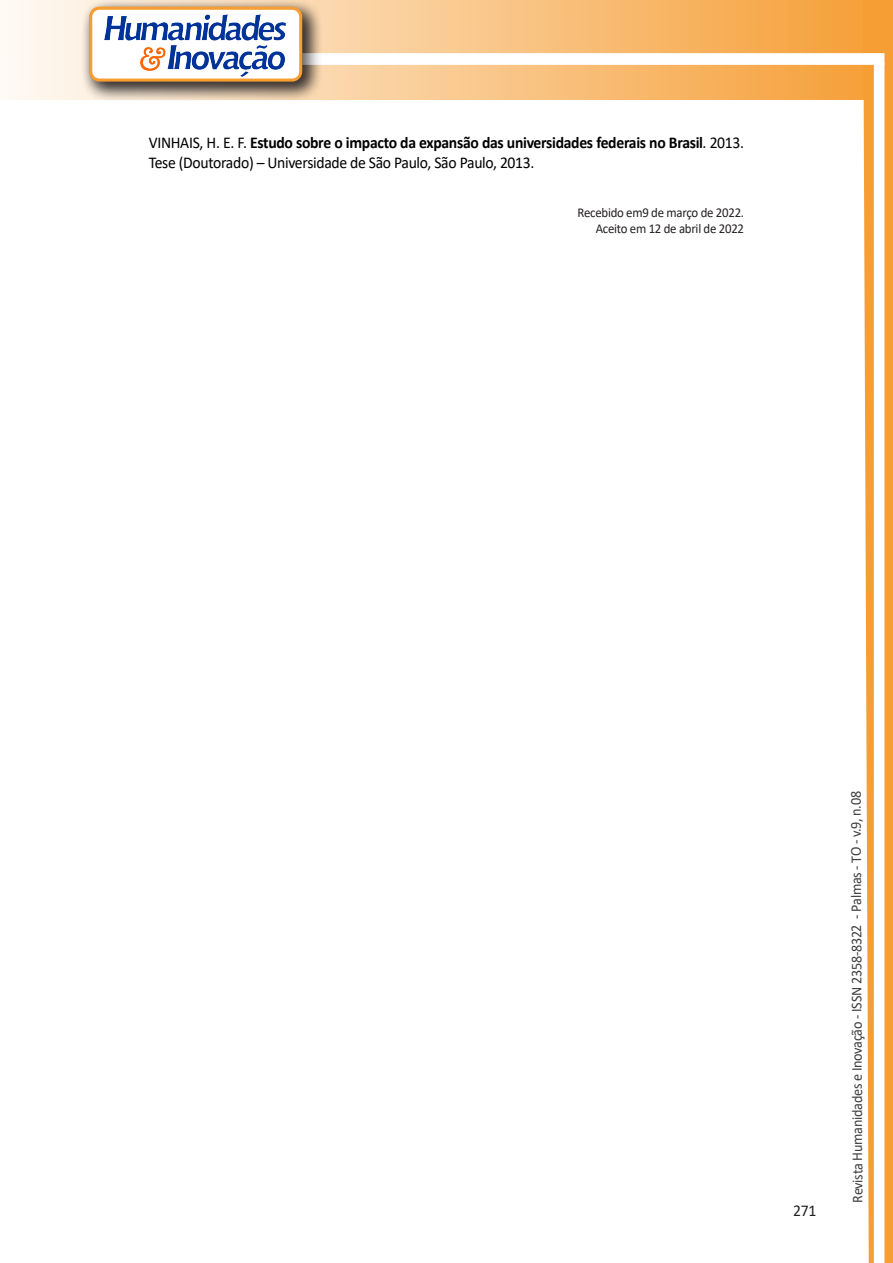
<style>
.page{position:relative;width:893px;height:1263px;background:#fff}
.page>*{position:absolute;margin:0;border:0;box-sizing:border-box;transform-origin:0 0}
.texto{font:16.5px/19.8px "Calibri";letter-spacing:-.02em;color:#000;scale:.95 1}
.t1{font:16.5px "Calibri";color:#231f20;scale:.95 1}
.t2{font:15px "Calibri";letter-spacing:-.025em;color:#3e3e3f;scale:.95 1}
.texto-2{font:13.5px "Calibri";letter-spacing:-.02em;color:#231f20;scale:.95 1}
.s1{font-weight:700}
</style>
<div class="page">
<svg style="left:5px;top:0;width:858px;height:100px;background:#f9c484"></svg>
<div style="left:302px;top:53px;width:582px;height:12px;background:#fff;border:2px solid #fff"></div>
<svg style="left:863px;top:0;width:30px;height:1263px"></svg>
<div style="left:81px;top:0;width:241px;height:102px;background:#231f20;opacity:.75"></div>
<div style="left:91px;top:8px;width:210px;height:72px;background:#fff;border-radius:9px"></div>
<img style="left:104px;top:14px;width:181px;height:62px">
<div style="left:89px;top:7px;width:213px;height:75px;border:3px solid #f69e34;border-radius:9px"></div>
<p class="texto" style="left:149px;top:133px;width:628px">VINHAIS, H. E. F. <span class="s1">Estudo sobre o impacto da expansão das universidades federais no Brasil</span>. 2013.<br>Tese (Doutorado) – Universidade de São Paulo, São Paulo, 2013.</p>
<p class="texto-2" style="left:578px;top:203px;width:177px">Recebido em9 de março de 2022.</p>
<p class="texto-2" style="left:596px;top:219px;width:158px">Aceito em 12 de abril de 2022</p>
<p class="t1" style="left:793px;top:1199px;width:26px">271</p>
<p class="t2" style="left:846px;top:1203px;width:435px;rotate:-90deg">Revista Humanidades e Inovação - ISSN 2358-8322 - Palmas - TO - v.9, n.08</p>
</div>
